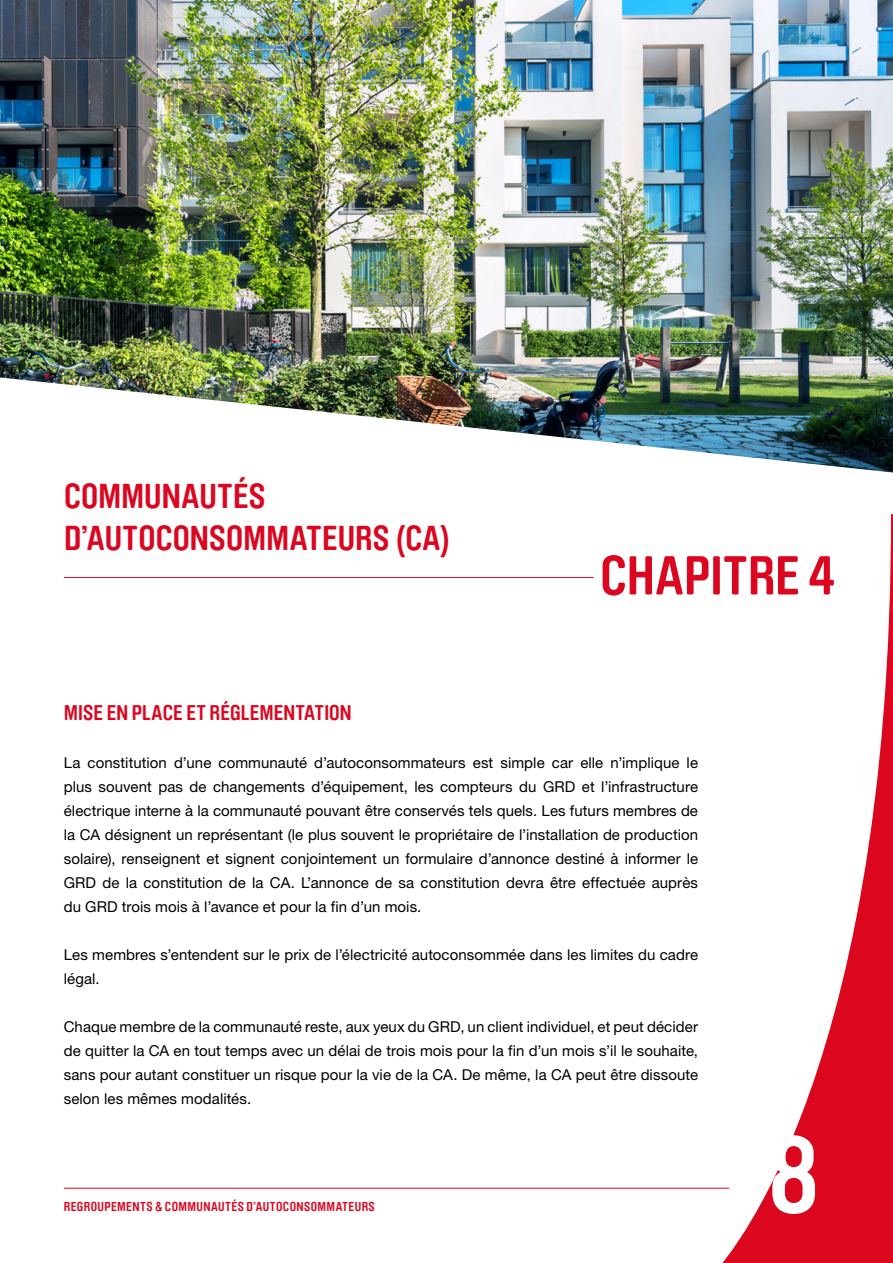
<style>
.page{position:relative;width:893px;height:1263px;background:#fff}
.page>*{position:absolute;margin:0;border:0;box-sizing:border-box;transform-origin:0 0}
.t1{font:700 105px "Brauer Neue Std";color:#fff}
.t2{font:700 54px "Brauer Neue Std";color:#db0720}
.t3{font:700 34.2px/42.6px "Brauer Neue Std";letter-spacing:.005em;color:#db0720}
.t4{font:700 21px "Brauer Neue Std";letter-spacing:.005em;color:#db0720}
.t5{font:15px/24px "Helvetica Neue LT Pro";letter-spacing:.005em;color:#000;text-align:justify}
.t6{font:700 12.75px "Brauer Neue Std";letter-spacing:.03em;color:#db0720}
</style>
<div class="page">
<hr style="left:64px;top:1188px;width:665px;height:1px;background:#db0720">
<svg style="left:711px;top:514px;width:182px;height:749px"></svg>
<img style="left:0;top:0;width:893px;height:472px">
<hr style="left:64px;top:577px;width:529px;height:1px;background:#db0720">
<h3 class="t3" style="left:64px;top:475px;width:388px">COMMUNAUTÉS<br>D’AUTOCONSOMMATEURS (CA)</h3>
<h2 class="t2" style="left:600px;top:545px;width:236px">CHAPITRE 4</h2>
<h3 class="t4" style="left:64px;top:700px;width:289px">MISE EN PLACE ET RÉGLEMENTATION</h3>
<p class="t5" style="left:64px;top:750px;width:636px">La constitution d’une communauté d’autoconsommateurs est simple car elle n’implique le plus souvent pas de changements d’équipement, les compteurs du GRD et l’infrastructure électrique interne à la communauté pouvant être conservés tels quels. Les futurs membres de la CA désignent un représentant (le plus souvent le propriétaire de l’installation de production solaire), renseignent et signent conjointement un formulaire d’annonce destiné à informer le GRD de la constitution de la CA. L’annonce de sa constitution devra être effectuée auprès du GRD trois mois à l’avance et pour la fin d’un mois.</p>
<p class="t5" style="left:64px;top:942px;width:636px">Les membres s’entendent sur le prix de l’électricité autoconsommée dans les limites du cadre légal.</p>
<p class="t5" style="left:64px;top:1014px;width:636px">Chaque membre de la communauté reste, aux yeux du GRD, un client individuel, et peut décider de quitter la CA en tout temps avec un délai de trois mois pour la fin d’un mois s’il le souhaite, sans pour autant constituer un risque pour la vie de la CA. De même, la CA peut être dissoute selon les mêmes modalités.</p>
<p class="t6" style="left:64px;top:1199px;width:312px">REGROUPEMENTS &amp; COMMUNAUTÉS D’AUTOCONSOMMATEURS</p>
<h1 class="t1" style="left:769px;top:1115px;width:52px">8</h1>
</div>
